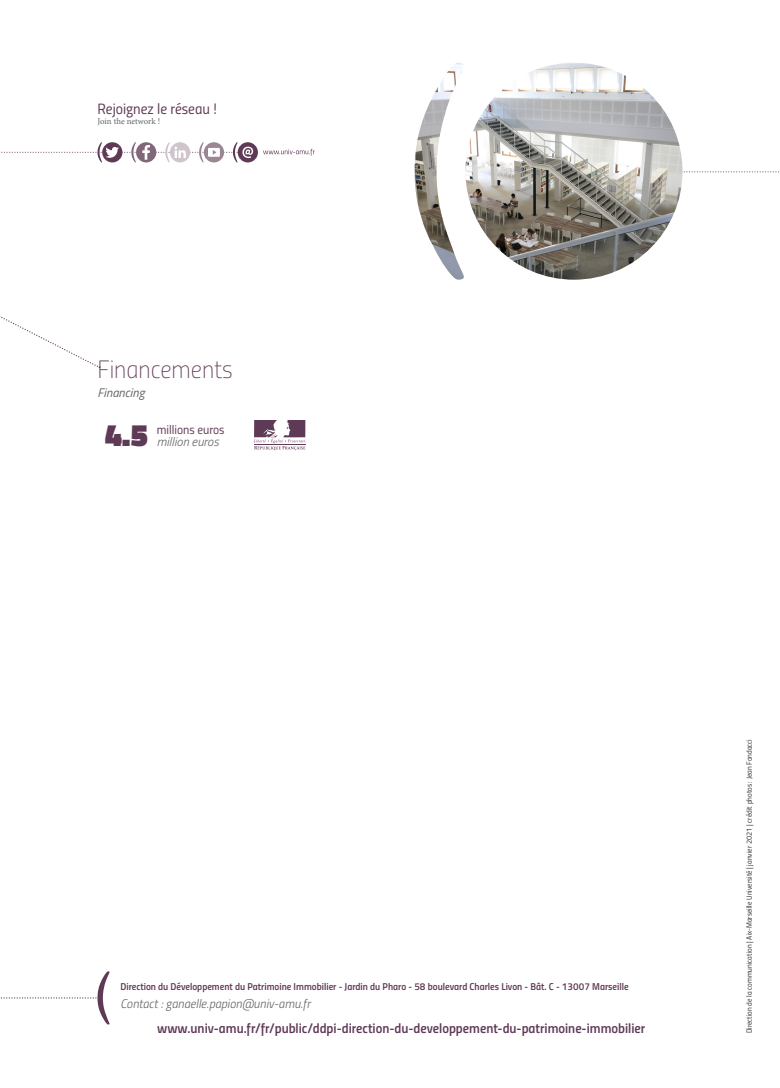
<style>
.page{position:relative;width:780px;height:1088px;background:#fff}
.page>*{position:absolute;margin:0;border:0;box-sizing:border-box;transform-origin:0 0}
.CHIFFRES{font:900 31.25px "Titillium";color:#5f3a56}
.TITRE_FR{font:25px "Titillium Thin Upright";color:#5f3a56}
.t1{font:15px "Titillium Regular Upright";color:#5f3a56}
.WEB{font:13.75px "Titillium Semibold Upright";color:#5f3a56}
.EXERGUE_EN{font:italic 12.5px "Titillium Light Upright";color:#636366}
.TEXTE_CHIFFRES_FR{font:12.5px "Titillium Regular Upright";color:#5f3a56}
.TEXTE_CHIFFRE_EN{font:italic 300 12.5px "Titillium";color:#636366}
.TITRE_EN{font:italic 12.5px "Titillium";color:#636366}
.EXERGUE{font:10px "Titillium Semibold Upright";color:#5f3a56}
.PETITE_TEXTE_EN{font:8.75px "Minion Pro";letter-spacing:-.005em;color:#636366}
.t2{font:7.5px "Titillium Regular Upright";color:#312f30}
</style>
<div class="page">
<svg style="left:682px;top:171px;width:98px;height:1px"></svg>
<img style="left:414px;top:63px;width:268px;height:217px">
<svg style="left:1px;top:142px;width:314px;height:20px"></svg>
<svg style="left:1px;top:971px;width:109px;height:53px"></svg>
<svg style="left:0;top:316px;width:100px;height:52px"></svg>
<svg style="left:254px;top:420px;width:51px;height:30px"></svg>
<p class="t1" style="left:97px;top:97px;width:121px">Rejoignez le réseau !</p>
<p class="PETITE_TEXTE_EN" style="left:97px;top:115px;width:64px">Join the network !</p>
<p class="TITRE_FR" style="left:97px;top:352px;width:137px">Financements</p>
<p class="TITRE_EN" style="left:97px;top:383px;width:49px">Financing</p>
<p class="TEXTE_CHIFFRES_FR" style="left:157px;top:420px;width:69px">millions euros</p>
<p class="CHIFFRES" style="left:105px;top:412px;width:45px">4.5</p>
<p class="TEXTE_CHIFFRE_EN" style="left:157px;top:433px;width:63px">million euros</p>
<p class="EXERGUE" style="left:120px;top:978px;width:509px">Direction du Développement du Patrimoine Immobilier - Jardin du Pharo - 58 boulevard Charles Livon - Bât. C - 13007 Marseille</p>
<p class="EXERGUE_EN" style="left:120px;top:995px;width:194px">Contact :ganaelle.papion@univ-amu.fr</p>
<p class="WEB" style="left:157px;top:1018px;width:489px">www.univ-amu.fr/fr/public/ddpi-direction-du-developpement-du-patrimoine-immobilier</p>
<p class="t2" style="left:743px;top:1033px;width:296px;rotate:-90deg">Direction de la communication | Aix-Marseille Université | janvier 2021 | crédit photos : Jean Fondacci</p>
</div>
